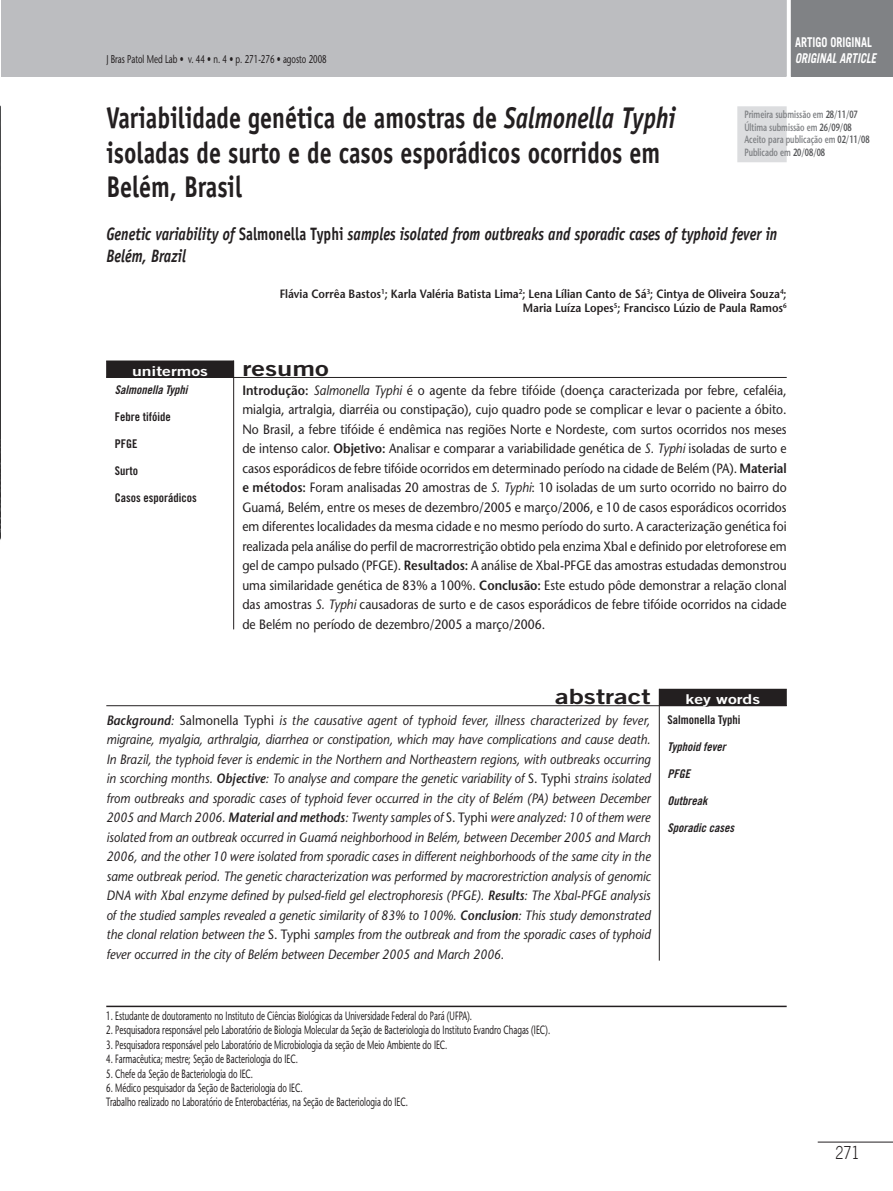
<style>
.page{position:relative;width:893px;height:1191px;background:#fff}
.page>*{position:absolute;margin:0;border:0;box-sizing:border-box;transform-origin:0 0}
.t1{font:700 30px/34.5px "Officina Sans Std";color:#231f20;scale:.8 1}
.t2{font:21px "Trade Gothic LT Std Bd 2";color:#231f20;scale:1.3 1}
.t3{font:italic 700 18px/21.6px "Officina Sans Std";color:#231f20;scale:.8 1}
.t4{font:300 18px "Trade Gothic LT Std";color:#231f20;scale:.8 1}
.t5{font:italic 500 13.5px/19.5px "Stone Sans Std";color:#231f20;text-align:justify;scale:.9 1}
.t6{font:500 13.5px/19.5px "Stone Sans Std";color:#231f20;text-align:justify;scale:.9 1}
.t7{font:13.5px "Trade Gothic LT Std Bd 2";color:#fff;scale:1.3 1}
.t8{font:italic 700 13.5px "Trade Gothic LT Std";color:#fff;scale:.8 1}
.t9{font:700 13.5px "Trade Gothic LT Std";color:#fff;scale:.8 1}
.t10{font:500 12px/14.4px "Stone Sans Std";color:#231f20;scale:.65 1}
.t11{font:600 12px/14.4px "Stone Sans Std";color:#231f20;text-align:right;scale:.9 1}
.t12{font:12px "Trade Gothic LT Std Bd Cn 20 Obl";color:#231f20}
.t13{font:12px "Trade Gothic LT Std Bd Cn 20";color:#231f20}
.t14{font:500 11.25px "Stone Sans Std";color:#231f20;scale:.7 1}
.t15{font:600 10.5px/12.6px "Stone Sans Std";color:#808285;scale:.7 1}
.s1{font-style:italic}
.s2{font-style:normal}
.s3{color:#57585a}
.s4{font-weight:600}
</style>
<div class="page">
<div style="left:791px;top:0;width:102px;height:77px;background:#808285"></div>
<div style="left:1px;top:0;width:786px;height:77px;background:#bcbdc0"></div>
<div style="left:738px;top:107px;width:48px;height:54px;background:#dcdddf"></div>
<div style="left:737px;top:106px;width:50px;height:56px;border:2px solid #dcdddf"></div>
<hr style="left:818px;top:1141px;width:75px;height:1px;background:#231f20">
<img style="left:0;top:105px;width:1px;height:435px">
<hr style="left:233px;top:361px;width:1px;height:268px;background:#231f20">
<hr style="left:659px;top:689px;width:1px;height:271px;background:#231f20">
<hr style="left:106px;top:705px;width:681px;height:1px;background:#231f20">
<hr style="left:106px;top:377px;width:681px;height:1px;background:#231f20">
<div style="left:107px;top:361px;width:131px;height:19px;background:#231f20"></div>
<div style="left:660px;top:689px;width:131px;height:19px;background:#231f20"></div>
<hr style="left:106px;top:1005px;width:681px;height:2px;background:#231f20">
<p class="t14" style="left:106px;top:53px;width:316px">J Bras Patol Med Lab • v. 44 • n. 4 • p. 271-276 • agosto 2008</p>
<p class="t9" style="left:795px;top:33px;width:98px">ARTIGO ORIGINAL</p>
<p class="t8" style="left:795px;top:50px;width:103px">ORIGINAL ARTICLE</p>
<h1 class="t1" style="left:106px;top:100px;width:713px">Variabilidade genética de amostras de <span class="s1">Salmonella Typhi </span>isoladas de surto e de casos esporádicos ocorridos em<br>Belém, Brasil</h1>
<h3 class="t3" style="left:106px;top:223px;width:840px">Genetic variability of <span class="s2">Salmonella Typhi</span> samples isolated from outbreaks and sporadic cases of typhoid fever in<br>Belém, Brazil</h3>
<p class="t11" style="left:280px;top:286px;width:565px">Flávia Corrêa Bastos<sup>1</sup>; Karla Valéria Batista Lima<sup>2</sup>; Lena Lílian Canto de Sá<sup>3</sup>; Cintya de Oliveira Souza<sup>4</sup>;<br>Maria Luíza Lopes<sup>5</sup>; Francisco Lúzio de Paula Ramos<sup>6</sup></p>
<p class="t15" style="left:744px;top:108px;width:181px">Primeira submissão em <span class="s3">28/11/07<br></span>Última submissão em <span class="s3">26/09/08<br></span>Aceito para publicação em <span class="s3">02/11/08<br></span>Publicado em <span class="s3">20/08/08</span></p>
<p class="t7" style="left:132px;top:362px;width:60px">unitermos</p>
<p class="t12" style="left:115px;top:382px;width:74px">Salmonella Typhi</p>
<p class="t13" style="left:115px;top:409px;width:57px">Febre tifóide</p>
<p class="t13" style="left:115px;top:436px;width:24px">PFGE</p>
<p class="t13" style="left:115px;top:463px;width:25px">Surto</p>
<p class="t13" style="left:115px;top:490px;width:83px">Casos esporádicos</p>
<h2 class="t2" style="left:242px;top:355px;width:68px">resumo</h2>
<p class="t6" style="left:242px;top:380px;width:606px"><span class="s4">Introdução:</span> <span class="s1">Salmonella Typhi</span> é o agente da febre tifóide (doença caracterizada por febre, cefaléia, mialgia, artralgia, diarréia ou constipação), cujo quadro pode se complicar e levar o paciente a óbito.<br>No Brasil, a febre tifóide é endêmica nas regiões Norte e Nordeste, com surtos ocorridos nos meses de intenso calor. <span class="s4">Objetivo:</span> Analisar e comparar a variabilidade genética de <span class="s1">S. Typhi</span> isoladas de surto e casos esporádicos de febre tifóide ocorridos em determinado período na cidade de Belém (PA). <span class="s4">Material e métodos:</span> Foram analisadas 20 amostras de <span class="s1">S. Typhi</span>: 10 isoladas de um surto ocorrido no bairro do Guamá, Belém, entre os meses de dezembro/2005 e março/2006, e 10 de casos esporádicos ocorridos em diferentes localidades da mesma cidade e no mesmo período do surto. A caracterização genética foi realizada pela análise do perfil de macrorrestrição obtido pela enzima XbaI e definido por eletroforese em gel de campo pulsado (PFGE). <span class="s4">Resultados:</span> A análise de XbaI-PFGE das amostras estudadas demonstrou uma similaridade genética de 83% a 100%. <span class="s4">Conclusão:</span> Este estudo pôde demonstrar a relação clonal das amostras <span class="s1">S. Typhi</span> causadoras de surto e de casos esporádicos de febre tifóide ocorridos na cidade de Belém no período de dezembro/2005 a março/2006.</p>
<h2 class="t2" style="left:555px;top:683px;width:75px">abstract</h2>
<p class="t7" style="left:686px;top:690px;width:59px">key words</p>
<p class="t5" style="left:106px;top:710px;width:606px"><span class="s4">Background</span>: <span class="s2">Salmonella Typhi</span> is the causative agent of typhoid fever, illness characterized by fever, migraine, myalgia, arthralgia, diarrhea or constipation, which may have complications and cause death.<br>In Brazil, the typhoid fever is endemic in the Northern and Northeastern regions, with outbreaks occurring in scorching months. <span class="s4">Objective</span>: To analyse and compare the genetic variability of <span class="s2">S. Typhi</span> strains isolated from outbreaks and sporadic cases of typhoid fever occurred in the city of Belém (PA) between December 2005 and March 2006. <span class="s4">Material and methods</span>: Twenty samples of <span class="s2">S. Typhi</span> were analyzed: 10 of them were isolated from an outbreak occurred in Guamá neighborhood in Belém, between December 2005 and March 2006, and the other 10 were isolated from sporadic cases in different neighborhoods of the same city in the same outbreak period. The genetic characterization was performed by macrorestriction analysis of genomic DNA with XbaI enzyme defined by pulsed-field gel electrophoresis (PFGE). <span class="s4">Results</span>: The Xbal-PFGE analysis of the studied samples revealed a genetic similarity of 83% to 100%. <span class="s4">Conclusion</span>: This study demonstrated the clonal relation between the <span class="s2">S. Typhi</span> samples from the outbreak and from the sporadic cases of typhoid fever occurred in the city of Belém between December 2005 and March 2006.</p>
<p class="t13" style="left:668px;top:712px;width:74px">Salmonella Typhi</p>
<p class="t12" style="left:668px;top:739px;width:60px">Typhoid fever</p>
<p class="t12" style="left:668px;top:766px;width:24px">PFGE</p>
<p class="t12" style="left:668px;top:793px;width:41px">Outbreak</p>
<p class="t12" style="left:668px;top:820px;width:68px">Sporadic cases</p>
<p class="t10" style="left:106px;top:1008px;width:564px">1. Estudante de doutoramento no Instituto de Ciências Biológicas da Universidade Federal do Pará (UFPA).</p>
<p class="t10" style="left:106px;top:1023px;width:684px">2. Pesquisadora responsável pelo Laboratório de Biologia Molecular da Seção de Bacteriologia do Instituto Evandro Chagas (IEC).</p>
<p class="t10" style="left:106px;top:1037px;width:526px">3. Pesquisadora responsável pelo Laboratório de Microbiologia da seção de Meio Ambiente do IEC.</p>
<p class="t10" style="left:106px;top:1051px;width:296px">4. Farmacêutica; mestre; Seção de Bacteriologia do IEC.</p>
<p class="t10" style="left:106px;top:1066px;width:228px">5. Chefe da Seção de Bacteriologia do IEC.</p>
<p class="t10" style="left:106px;top:1080px;width:466px">6. Médico pesquisador da Seção de Bacteriologia do IEC.<br>Trabalho realizado no Laboratório de Enterobactérias, na Seção de Bacteriologia do IEC.</p>
<h3 class="t4" style="left:836px;top:1141px;width:32px">271</h3>
</div>
